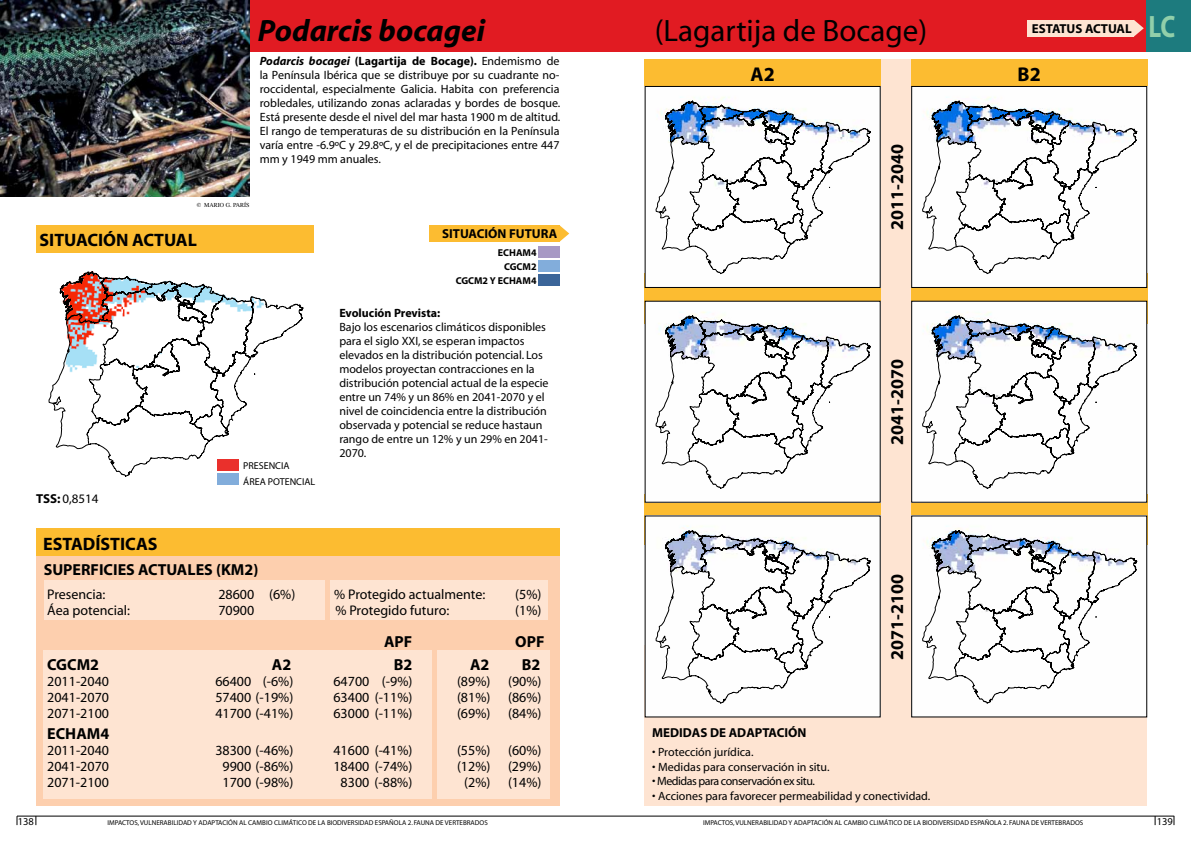
<style>
.page{position:relative;width:1191px;height:842px;background:#fff}
.page>*{position:absolute;margin:0;border:0;box-sizing:border-box;transform-origin:0 0}
.t1{font:31px "Myriad";color:#000}
.t2{font:italic 700 31px "Myriad";color:#000}
.t3{font:700 31px "Myriad";color:#91cfaa;scale:.81 1}
.t4{font:700 20px "Myriad";color:#000}
.t5{font:700 18px "Myriad";color:#000}
.t6{font:700 16px "Myriad";color:#000}
.t7{font:14px "Myriad";color:#000}
.t8{font:700 13px "Myriad";color:#000}
.t9{font:13px "Myriad";color:#000}
.t10{font:12px/14px "Myriad";color:#000;text-align:justify}
.t11{font:12px "Myriad";letter-spacing:-.04em;color:#000}
.t12{font:700 12px "Myriad";color:#000}
.t13{font:10.5px "Myriad";color:#000}
.t14{font:700 10px/13.7px "Myriad";color:#000}
.t15{font:10px/15.6px "Myriad";color:#000}
.t16{font:7px "Myriad";color:#000}
.t17{font:6px "Times";color:#000}
.s1{font-weight:700;font-style:italic}
.s2{font-weight:700}
</style>
<div class="page">
<hr style="left:17px;top:816px;width:1157px;height:1px;background:#000">
<div style="left:865px;top:60px;width:70px;height:669px;background:#fee4d2"></div>
<div style="left:644px;top:646px;width:502px;height:160px;background:#fee4d2"></div>
<div style="left:149px;top:0;width:997px;height:51px;background:#e11b22"></div>
<svg style="left:60px;top:271px;width:244px;height:206px"></svg>
<svg style="left:49px;top:315px;width:40px;height:134px"></svg>
<div style="left:36px;top:225px;width:277px;height:27px;background:#fcbc31"></div>
<div style="left:429px;top:225px;width:130px;height:17px;background:#fcbc31"></div>
<div style="left:538px;top:246px;width:21px;height:12px;background:#a799c4"></div>
<div style="left:538px;top:260px;width:21px;height:12px;background:#82addb"></div>
<div style="left:538px;top:274px;width:21px;height:12px;background:#3b6599"></div>
<svg style="left:559px;top:225px;width:10px;height:17px"></svg>
<div style="left:218px;top:460px;width:21px;height:11px;background:#ea302c"></div>
<div style="left:218px;top:473px;width:21px;height:12px;background:#82addb"></div>
<div style="left:1027px;top:20px;width:106px;height:17px;background:#fee4d2"></div>
<svg style="left:1133px;top:20px;width:10px;height:17px"></svg>
<img style="left:0;top:0;width:249px;height:197px">
<div style="left:1146px;top:0;width:45px;height:51px;background:#1d7b7e"></div>
<svg style="left:644px;top:273px;width:236px;height:51px;background:#e9b440"></svg>
<svg style="left:644px;top:494px;width:236px;height:50px;background:#daab46"></svg>
<div style="left:644px;top:60px;width:236px;height:26px;background:#fcbc31"></div>
<svg style="left:911px;top:273px;width:236px;height:51px;background:#e8b340"></svg>
<svg style="left:911px;top:494px;width:236px;height:50px;background:#d9ab46"></svg>
<div style="left:911px;top:60px;width:236px;height:26px;background:#fcbc31"></div>
<img style="left:646px;top:303px;width:232px;height:198px">
<svg style="left:656px;top:315px;width:215px;height:174px"></svg>
<div style="left:646px;top:517px;width:232px;height:198px;background:#fefefe"></div>
<svg style="left:656px;top:530px;width:215px;height:173px"></svg>
<img style="left:646px;top:88px;width:232px;height:198px">
<div style="left:644px;top:86px;width:236px;height:202px;border:1px solid #000"></div>
<svg style="left:656px;top:101px;width:215px;height:173px"></svg>
<img style="left:913px;top:303px;width:232px;height:198px">
<svg style="left:922px;top:315px;width:216px;height:174px"></svg>
<div style="left:913px;top:517px;width:232px;height:198px;background:#fefefe"></div>
<svg style="left:922px;top:530px;width:216px;height:173px"></svg>
<img style="left:913px;top:88px;width:232px;height:198px">
<div style="left:911px;top:86px;width:236px;height:202px;border:1px solid #000"></div>
<svg style="left:922px;top:101px;width:216px;height:173px"></svg>
<div style="left:36px;top:554px;width:523px;height:252px;background:#fdcfae"></div>
<div style="left:44px;top:580px;width:281px;height:40px;background:#fee4d2"></div>
<div style="left:331px;top:580px;width:217px;height:40px;background:#fee4d2"></div>
<div style="left:36px;top:528px;width:523px;height:27px;background:#fcbc31"></div>
<div style="left:437px;top:650px;width:112px;height:149px;background:#fee4d2"></div>
<div style="left:43px;top:650px;width:388px;height:149px;background:#fee4d2"></div>
<p class="t17" style="left:197px;top:199px;width:54px">© MARIO G. PARÍS</p>
<h3 class="t5" style="left:40px;top:231px;width:36px">SITUACIÓ</h3>
<h3 class="t5" style="left:116px;top:231px;width:60px">N ACTUAL</h3>
<h1 class="t2" style="left:258px;top:15px;width:228px">Podarcis bocagei</h1>
<h1 class="t1" style="left:655px;top:16px;width:274px">(Lagartija de Bocage)</h1>
<h1 class="t3" style="left:1148px;top:10px;width:35px">LC</h1>
<h2 class="t4" style="left:750px;top:64px;width:26px">A2</h2>
<h2 class="t4" style="left:1017px;top:64px;width:25px">B2</h2>
<p class="t8" style="left:1031px;top:22px;width:85px">ESTATUS ACTUAL</p>
<p class="t10" style="left:260px;top:54px;width:302px"><span class="s1">Podarcis bocagei</span> <span class="s2">(LAGARTIJA DE BOCAGE).</span> Endemismo de la Península Ibérica que se distribuye por su cuadrante no&shy;roccidental, especialmente Galicia. Habita con preferencia robledales, utilizando zonas aclaradas y bordes de bosque.<br>Está presente desde el nivel del mar hasta 1900 m de altitud.<br>El rango de temperaturas de su distribución en la Península varía entre -6.9ºC y 29.8ºC, y el de precipitaciones entre 447 mm y 1949 mm anuales.</p>
<h3 class="t5" style="left:887px;top:230px;width:87px;rotate:-90deg">2011-2040</h3>
<p class="t8" style="left:442px;top:227px;width:27px">SITUACIÓ</p>
<p class="t8" style="left:497px;top:227px;width:44px">N FUTURA</p>
<p class="t14" style="left:504px;top:246px;width:34px;text-indent:-6px">ECHAM4<br>CGCM</p>
<p class="t14" style="left:531px;top:260px;width:7px">2</p>
<p class="t14" style="left:456px;top:274px;width:8px">CGCM</p>
<p class="t14" style="left:482px;top:274px;width:55px">2 Y ECHAM4</p>
<p class="t12" style="left:339px;top:307px;width:102px">EVOLUCIÓN PREVISTA:</p>
<p class="t10" style="left:339px;top:320px;width:211px;text-align:left">Bajo los escenarios climáticos disponibles para el siglo XXI, se esperan impactos elevados en la distribución potencial. Los modelos proyectan contracciones en la distribución potencial actual de la especie entre un 74% y un 86% en 2041-2070 y el nivel de coincidencia entre la distribución observada y potencial se reduce hastaun rango de entre un 12% y un 29% en 2041- 2070.</p>
<h3 class="t5" style="left:887px;top:445px;width:87px;rotate:-90deg">2041-2070</h3>
<p class="t15" style="left:243px;top:458px;width:13px">presencia área</p>
<p class="t15" style="left:268px;top:474px;width:7px">potencial</p>
<p class="t9" style="left:36px;top:492px;width:64px"><span class="s2">TSS:</span> 0,8514</p>
<h3 class="t5" style="left:43px;top:534px;width:116px">ESTADÍSTICAS</h3>
<h3 class="t6" style="left:44px;top:561px;width:19px">SUPER</h3>
<h3 class="t6" style="left:91px;top:561px;width:16px">FICIE</h3>
<h3 class="t6" style="left:126px;top:561px;width:51px">S ACTUALE</h3>
<h3 class="t6" style="left:204px;top:561px;width:56px">S (KM2)</h3>
<p class="t7" style="left:47px;top:587px;width:60px">Presencia:</p>
<p class="t7" style="left:218px;top:587px;width:78px">28600 (6%)</p>
<p class="t7" style="left:334px;top:587px;width:153px">% Protegido actualmente:</p>
<p class="t7" style="left:515px;top:587px;width:28px">(5%)</p>
<p class="t7" style="left:47px;top:603px;width:84px">Áea potencial:</p>
<p class="t7" style="left:218px;top:603px;width:37px">70900</p>
<p class="t7" style="left:335px;top:603px;width:115px">% Protegido futuro:</p>
<p class="t7" style="left:515px;top:603px;width:28px">(1%)</p>
<h3 class="t6" style="left:384px;top:633px;width:25px">APF</h3>
<h3 class="t6" style="left:515px;top:633px;width:29px">OPF</h3>
<h3 class="t6" style="left:47px;top:656px;width:53px">CGCM2</h3>
<h3 class="t6" style="left:272px;top:656px;width:21px">A2</h3>
<h3 class="t6" style="left:394px;top:656px;width:20px">B2</h3>
<h3 class="t6" style="left:470px;top:656px;width:21px">A2</h3>
<h3 class="t6" style="left:522px;top:656px;width:20px">B2</h3>
<p class="t7" style="left:47px;top:674px;width:63px">2011-2040</p>
<p class="t7" style="left:215px;top:674px;width:79px">66400 (-6%)</p>
<p class="t7" style="left:333px;top:674px;width:80px">64700 (-9%)</p>
<p class="t7" style="left:457px;top:674px;width:35px">(89%)</p>
<p class="t7" style="left:508px;top:674px;width:35px">(90%)</p>
<p class="t7" style="left:47px;top:690px;width:63px">2041-2070</p>
<p class="t7" style="left:215px;top:690px;width:79px">57400 (-19%)</p>
<p class="t7" style="left:333px;top:690px;width:80px">63400 (-11%)</p>
<p class="t7" style="left:457px;top:690px;width:35px">(81%)</p>
<p class="t7" style="left:508px;top:690px;width:35px">(86%)</p>
<p class="t7" style="left:47px;top:706px;width:63px">2071-2100</p>
<p class="t7" style="left:215px;top:706px;width:79px">41700 (-41%)</p>
<p class="t7" style="left:333px;top:706px;width:80px">63000 (-11%)</p>
<p class="t7" style="left:457px;top:706px;width:35px">(69%)</p>
<p class="t7" style="left:508px;top:706px;width:35px">(84%)</p>
<h3 class="t6" style="left:47px;top:725px;width:64px">ECHAM4</h3>
<p class="t7" style="left:47px;top:743px;width:63px">2011-2040</p>
<p class="t7" style="left:215px;top:743px;width:79px">38300 (-46%)</p>
<p class="t7" style="left:333px;top:743px;width:80px">41600 (-41%)</p>
<p class="t7" style="left:457px;top:743px;width:35px">(55%)</p>
<p class="t7" style="left:508px;top:743px;width:35px">(60%)</p>
<p class="t7" style="left:47px;top:759px;width:63px">2041-2070</p>
<p class="t7" style="left:223px;top:759px;width:72px">9900 (-86%)</p>
<p class="t7" style="left:333px;top:759px;width:80px">18400 (-74%)</p>
<p class="t7" style="left:457px;top:759px;width:35px">(12%)</p>
<p class="t7" style="left:508px;top:759px;width:35px">(29%)</p>
<p class="t7" style="left:47px;top:775px;width:63px">2071-2100</p>
<p class="t7" style="left:222px;top:775px;width:72px">1700 (-98%)</p>
<p class="t7" style="left:341px;top:775px;width:73px">8300 (-88%)</p>
<p class="t7" style="left:464px;top:775px;width:28px">(2%)</p>
<p class="t7" style="left:508px;top:775px;width:35px">(14%)</p>
<p class="t8" style="left:652px;top:726px;width:154px">MEDIDAS DE ADAPTACIÓN</p>
<h3 class="t5" style="left:887px;top:660px;width:87px;rotate:-90deg">2071-2100</h3>
<p class="t10" style="left:652px;top:746px;width:103px">• Protección jurídica.</p>
<p class="t10" style="left:652px;top:760px;width:179px">• Medidas para conservación in situ.</p>
<p class="t11" style="left:652px;top:775px;width:164px">• Medidas para conservación ex situ.</p>
<p class="t10" style="left:652px;top:789px;width:280px">• Acciones para favorecer permeabilidad y conectividad.</p>
<p class="t13" style="left:18px;top:816px;width:18px">138</p>
<p class="t16" style="left:108px;top:819px;width:382px">IMPACTOS, VULNERABILIDAD Y ADAPTACIÓN AL CAMBIO CLIMÁTICO DE LA BIODIVERSIDAD ESPAÑOLA 2. FAUNA DE VERTEBRADOS</p>
<p class="t16" style="left:703px;top:819px;width:382px">IMPACTOS, VULNERABILIDAD Y ADAPTACIÓN AL CAMBIO CLIMÁTICO DE LA BIODIVERSIDAD ESPAÑOLA 2. FAUNA DE VERTEBRADOS</p>
<p class="t13" style="left:1156px;top:816px;width:18px">139</p>
</div>
